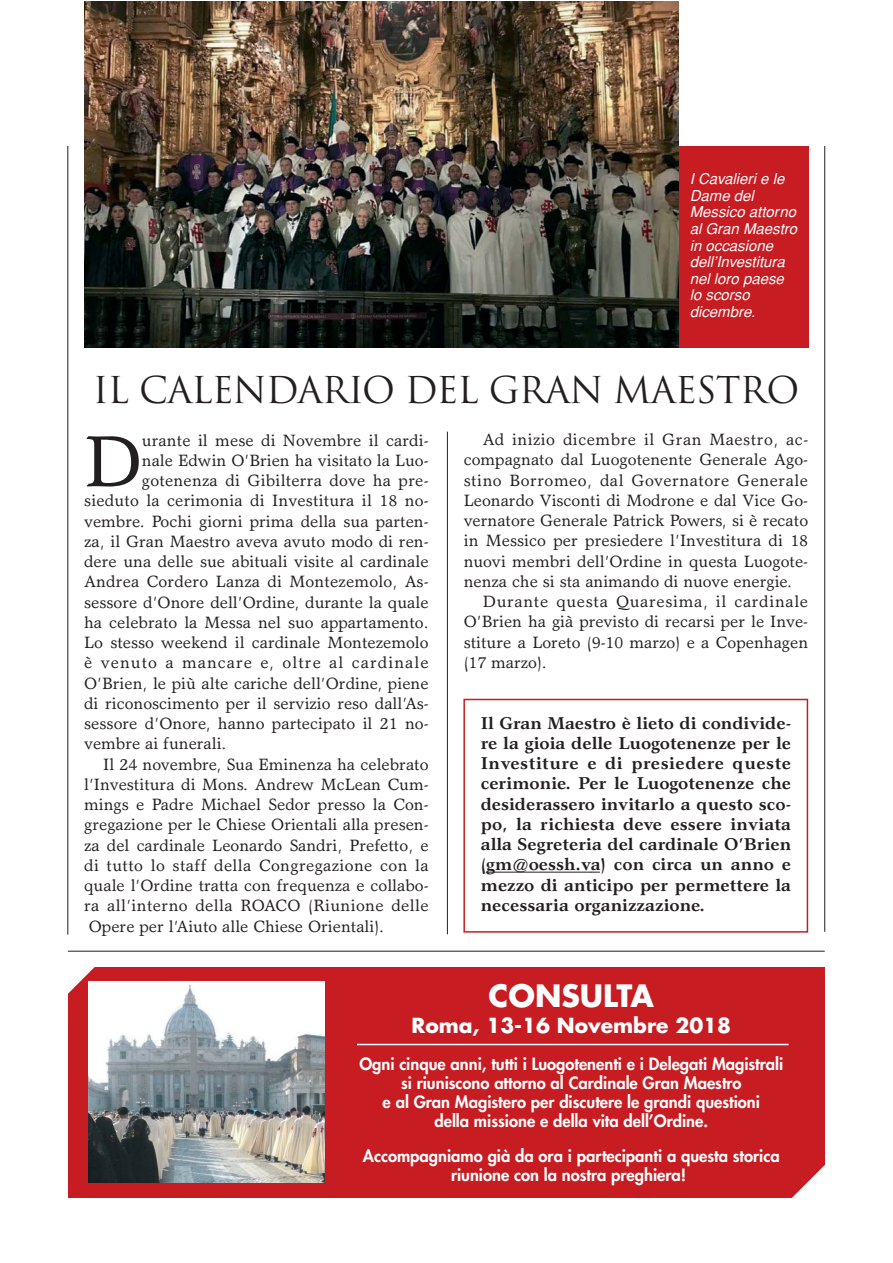
<style>
.page{position:relative;width:893px;height:1263px;background:#fff}
.page>*{position:absolute;margin:0;border:0;box-sizing:border-box;transform-origin:0 0}
.t1{font:72.75px "Garth Graphic";color:#231f20}
.t2{font:36px "Trajan";letter-spacing:-.025em;color:#231f20}
.t3{font:700 30px "Futura";color:#fff}
.t4{font:700 20.25px "Futura";color:#fff}
.t5{font:700 17.25px/20.2px "Garth Graphic";color:#231f20;text-align:justify}
.t6{font:16.5px "Garth Graphic";color:#231f20}
.t7{font:800 16.5px/18.8px "Futura";color:#fff;text-align:center}
.t8{font:16.5px "Garth Graphic";letter-spacing:.03em;color:#231f20}
.t9{font:16.5px "Garth Graphic";letter-spacing:.02em;color:#231f20}
.t10{font:16.5px "Garth Graphic";letter-spacing:.025em;color:#231f20}
.t11{font:16.5px "Garth Graphic";letter-spacing:.04em;color:#231f20}
.t12{font:16.5px "Garth Graphic";letter-spacing:.065em;color:#231f20}
.t13{font:italic 15px/16.5px "Helvetica";color:#fff}
</style>
<div class="page">
<hr style="left:824px;top:146px;width:1px;height:786px;background:#231f20">
<hr style="left:447px;top:432px;width:1px;height:502px;background:#231f20">
<div style="left:675px;top:146px;width:133px;height:201px;background:#c61c22"></div>
<div style="left:463px;top:699px;width:345px;height:234px;border:2px solid #c61c22"></div>
<hr style="left:486px;top:872px;width:105px;height:1px;background:#231f20">
<img style="left:85px;top:1px;width:594px;height:346px">
<div style="left:68px;top:967px;width:757px;height:230px;background:#c61c22"></div>
<img style="left:89px;top:981px;width:236px;height:201px">
<svg style="left:781px;top:1165px;width:44px;height:33px"></svg>
<svg style="left:67px;top:900px;width:39px;height:112px"></svg>
<hr style="left:68px;top:146px;width:1px;height:789px;background:#231f20">
<hr style="left:357px;top:1044px;width:432px;height:1px;background:#fff">
<hr style="left:68px;top:951px;width:757px;height:1px;background:#231f20">
<p class="t13" style="left:690px;top:172px;width:112px">I Cavalieri e le<br>Dame del<br>Messico attorno al Gran Maestro in occasione dell’Investitura nel loro paese lo scorso dicembre.</p>
<h2 class="t2" style="left:93px;top:370px;width:708px">IL CALENDARIO DEL GRAN MAESTRO</h2>
<h1 class="t1" style="left:84px;top:434px;width:59px">D</h1>
<p class="t6" style="left:142px;top:434px;width:288px">urante il mese di Novembre il cardi-</p>
<p class="t6" style="left:142px;top:454px;width:288px">nale Edwin O’Brien ha visitato la Luo-</p>
<p class="t6" style="left:142px;top:474px;width:288px">gotenenza di Gibilterra dove ha pre-</p>
<p class="t6" style="left:84px;top:494px;width:346px">sieduto la cerimonia di Investitura il 18 no-</p>
<p class="t6" style="left:84px;top:515px;width:346px">vembre. Pochi giorni prima della sua parten-</p>
<p class="t6" style="left:84px;top:535px;width:346px">za, il Gran Maestro aveva avuto modo di ren-</p>
<p class="t6" style="left:84px;top:555px;width:346px">dere una delle sue abituali visite al cardinale</p>
<p class="t6" style="left:84px;top:575px;width:346px">Andrea Cordero Lanza di Montezemolo, As-</p>
<p class="t6" style="left:84px;top:596px;width:346px">sessore d’Onore dell’Ordine, durante la quale</p>
<p class="t6" style="left:84px;top:616px;width:346px">ha celebrato la Messa nel suo appartamento.</p>
<p class="t6" style="left:84px;top:636px;width:346px">Lo stesso weekend il cardinale Montezemolo</p>
<p class="t12" style="left:84px;top:656px;width:346px">è venuto a mancare e, oltre al cardinale</p>
<p class="t6" style="left:84px;top:677px;width:346px">O’Brien, le più alte cariche dell’Ordine, piene</p>
<p class="t6" style="left:84px;top:697px;width:346px">di riconoscimento per il servizio reso dall’As-</p>
<p class="t6" style="left:84px;top:717px;width:346px">sessore d’Onore, hanno partecipato il 21 no-</p>
<p class="t6" style="left:84px;top:737px;width:144px">vembre ai funerali.</p>
<p class="t6" style="left:103px;top:758px;width:327px">Il 24 novembre, Sua Eminenza ha celebrato</p>
<p class="t6" style="left:84px;top:778px;width:346px">l’Investitura di Mons. Andrew McLean Cum-</p>
<p class="t6" style="left:84px;top:798px;width:346px">mings e Padre Michael Sedor presso la Con-</p>
<p class="t6" style="left:84px;top:819px;width:346px">gregazione per le Chiese Orientali alla presen-</p>
<p class="t6" style="left:84px;top:839px;width:346px">za del cardinale Leonardo Sandri, Prefetto, e</p>
<p class="t9" style="left:84px;top:859px;width:346px">di tutto lo staff della Congregazione con la</p>
<p class="t6" style="left:84px;top:879px;width:346px">quale l’Ordine tratta con frequenza e collabo-</p>
<p class="t10" style="left:84px;top:900px;width:346px">ra all’interno della ROACO (Riunione delle</p>
<p class="t6" style="left:89px;top:920px;width:297px">Opere per l’Aiuto alle Chiese Orientali).</p>
<p class="t8" style="left:483px;top:433px;width:327px">Ad inizio dicembre il Gran Maestro, ac-</p>
<p class="t6" style="left:464px;top:453px;width:346px">compagnato dal Luogotenente Generale Ago-</p>
<p class="t8" style="left:464px;top:474px;width:346px">stino Borromeo, dal Governatore Generale</p>
<p class="t6" style="left:464px;top:494px;width:346px">Leonardo Visconti di Modrone e dal Vice Go-</p>
<p class="t6" style="left:464px;top:514px;width:346px">vernatore Generale Patrick Powers, si è recato</p>
<p class="t6" style="left:464px;top:534px;width:346px">in Messico per presiedere l’Investitura di 18</p>
<p class="t6" style="left:464px;top:555px;width:346px">nuovi membri dell’Ordine in questa Luogote-</p>
<p class="t6" style="left:464px;top:575px;width:330px">nenza che si sta animando di nuove energie.</p>
<p class="t11" style="left:483px;top:595px;width:327px">Durante questa Quaresima, il cardinale</p>
<p class="t6" style="left:464px;top:615px;width:346px">O’Brien ha già previsto di recarsi per le Inve-</p>
<p class="t6" style="left:464px;top:636px;width:346px">stiture a Loreto (9-10 marzo) e a Copenhagen</p>
<p class="t6" style="left:464px;top:656px;width:85px">(17 marzo).</p>
<p class="t5" style="left:481px;top:714px;width:312px">Il Gran Maestro è lieto di condivide&shy;re la gioia delle Luogotenenze per le Investiture e di presiedere queste cerimonie. Per le Luogotenenze che desiderassero invitarlo a questo sco&shy;po, la richiesta deve essere inviata alla Segreteria del cardinale O’Brien (gm@oessh.va) con circa un anno e mezzo di anticipo per permettere la necessaria organizzazione.</p>
<h3 class="t3" style="left:489px;top:982px;width:167px">CONSULTA</h3>
<p class="t4" style="left:412px;top:1016px;width:321px">Roma, 13-16 Novembre 2018</p>
<p class="t7" style="left:359px;top:1056px;width:425px">Ogni cinque anni, tutti i Luogotenenti e i Delegati Magistrali si riuniscono attorno al Cardinale Gran Maestro<br>e al Gran Magistero per discutere le grandi questioni<br>della missione e della vita dell’Ordine.</p>
<p class="t7" style="left:363px;top:1147px;width:418px">Accompagniamo già da ora i partecipanti a questa storica riunione con la nostra preghiera!</p>
</div>
